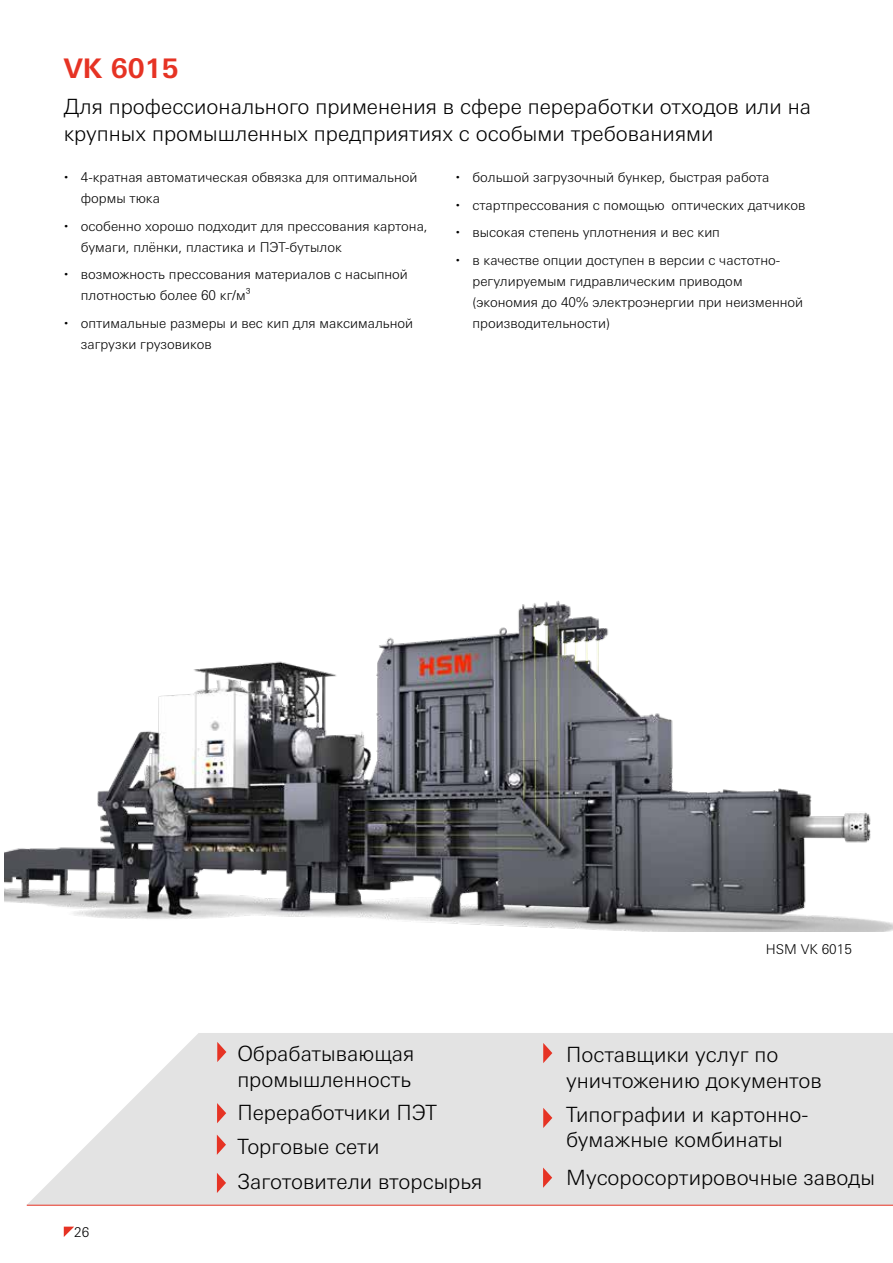
<style>
.page{position:relative;width:893px;height:1263px;background:#fff}
.page>*{position:absolute;margin:0;border:0;box-sizing:border-box;transform-origin:0 0}
.t1{font:700 27px "Univers Next W1 G";color:#e63324}
.t2{font:300 21px/25.2px "Univers Next W1 G";color:#000}
.t3{font:300 13.5px/21px "Univers Next W1 G";color:#000}
</style>
<div class="page">
<img style="left:4px;top:600px;width:889px;height:331px">
<svg style="left:64px;top:1226px;width:10px;height:11px"></svg>
<svg style="left:26px;top:1033px;width:867px;height:172px;background:#e5e5e5"></svg>
<hr style="left:27px;top:1205px;width:866px;height:1px;background:#e63324">
<svg style="left:217px;top:1134px;width:9px;height:21px"></svg>
<svg style="left:543px;top:1167px;width:9px;height:21px"></svg>
<svg style="left:217px;top:1173px;width:9px;height:20px"></svg>
<svg style="left:217px;top:1042px;width:9px;height:20px"></svg>
<svg style="left:217px;top:1103px;width:9px;height:20px"></svg>
<svg style="left:543px;top:1043px;width:9px;height:20px"></svg>
<svg style="left:543px;top:1108px;width:9px;height:20px"></svg>
<h1 class="t1" style="left:64px;top:52px;width:116px">VK 6015</h1>
<h2 class="t2" style="left:64px;top:93px;width:749px;line-height:27px">Для профессионального применения в сфере переработки отходов или на крупных промышленных предприятиях с особыми требованиями</h2>
<p class="t3" style="left:81px;top:167px;width:338px">4-кратная автоматическая обвязка для оптимальной формы тюка</p>
<p class="t3" style="left:81px;top:215px;width:348px">особенно хорошо подходит для прессования картона, бумаги, плёнки, пластика и ПЭТ-бутылок</p>
<p class="t3" style="left:81px;top:264px;width:329px">возможность прессования материалов с насыпной плотностью более 60 кг/м³</p>
<p class="t3" style="left:81px;top:312px;width:334px">оптимальные размеры и вес кип для максимальной загрузки грузовиков</p>
<p class="t3" style="left:472px;top:164px;width:334px;line-height:27.5px">большой загрузочный бункер, быстрая работа стартпрессования с помощью оптических датчиков высокая степень уплотнения и вес кип<br>в качестве опции доступен в версии с частотно-</p>
<p class="t3" style="left:472px;top:270px;width:332px">регулируемым гидравлическим приводом (экономия до 40% электроэнергии при неизменной производительности)</p>
<p class="t3" style="left:766px;top:939px;width:88px">HSM VK 6015</p>
<p class="t3" style="left:74px;top:1221px;width:17px">26</p>
<h2 class="t2" style="left:237px;top:1041px;width:178px">Обрабатывающая промышленность</h2>
<h2 class="t2" style="left:237px;top:1096px;width:247px;line-height:34.2px">Переработчики ПЭТ<br>Торговые сети<br>Заготовители вторсырья</h2>
<h2 class="t2" style="left:566px;top:1041px;width:257px;line-height:26.2px">Поставщики услуг по уничтожению документов</h2>
<h2 class="t2" style="left:566px;top:1102px;width:244px">Типографии и картонно&shy;бумажные комбинаты</h2>
<h2 class="t2" style="left:566px;top:1165px;width:310px">Мусоросортировочные заводы</h2>
</div>
